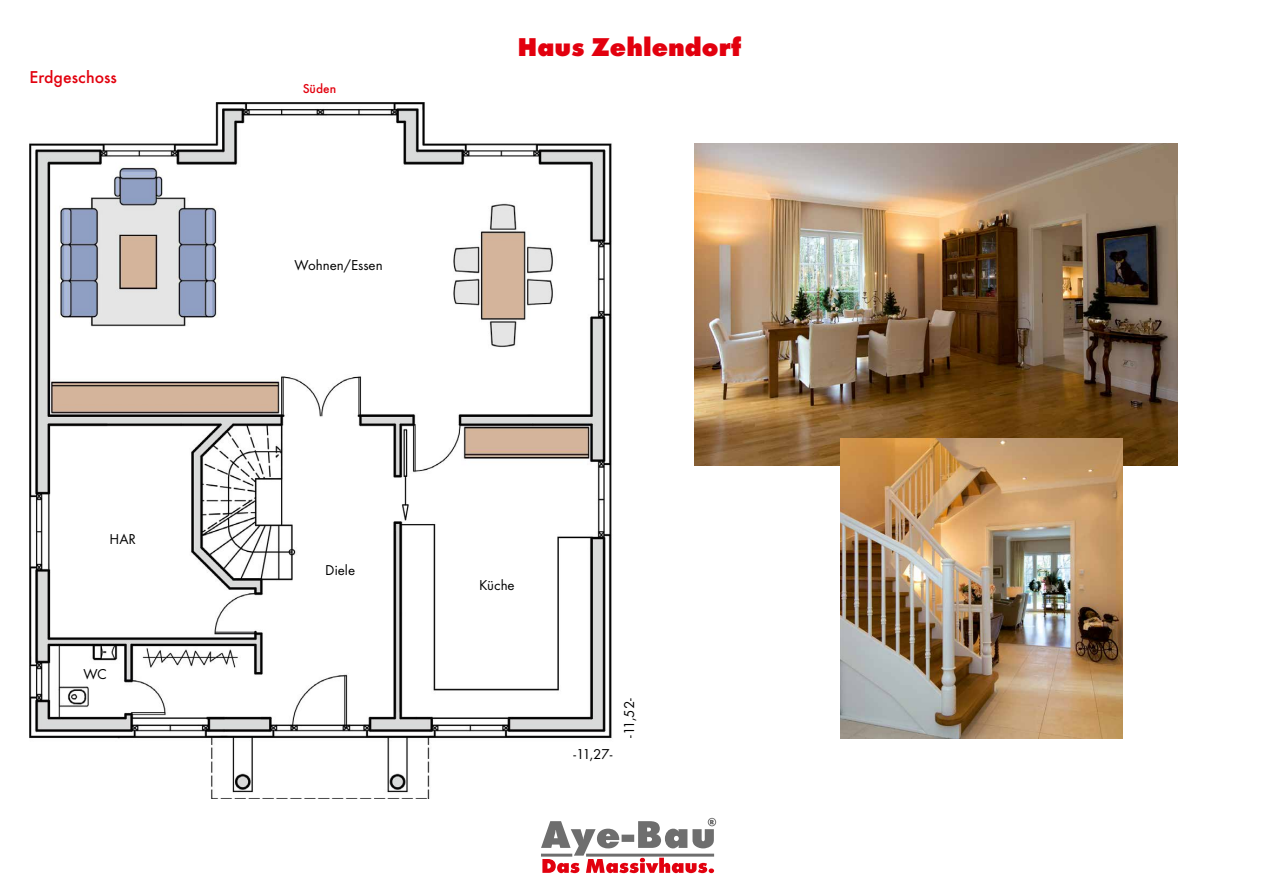
<style>
.page{position:relative;width:1263px;height:893px;background:#fff}
.page>*{position:absolute;margin:0;border:0;box-sizing:border-box;transform-origin:0 0}
.t1{font:700 expanded 26.7px "Futura TOT";color:#e2000e}
.t2{font:500 17.85px "Futura TOT";color:#e2000e}
.t3{font:14.85px "Futura TOT Boo";color:#000}
.t4{font:500 13.35px "Futura TOT";color:#e2000e}
</style>
<div class="page">
<img style="left:29px;top:102px;width:583px;height:697px">
<img style="left:695px;top:143px;width:483px;height:323px">
<img style="left:841px;top:439px;width:282px;height:299px">
<svg style="left:541px;top:818px;width:175px;height:55px"></svg>
<p class="t2" style="left:29px;top:67px;width:89px">Erdgeschoss</p>
<p class="t3" style="left:110px;top:530px;width:28px">HAR</p>
<p class="t3" style="left:83px;top:665px;width:25px">WC</p>
<p class="t4" style="left:303px;top:81px;width:35px">Süden</p>
<p class="t3" style="left:294px;top:256px;width:90px">Wohnen/Essen</p>
<h1 class="t1" style="left:518px;top:31px;width:225px">Haus Zehlendorf</h1>
<p class="t3" style="left:325px;top:562px;width:31px">Diele</p>
<p class="t3" style="left:479px;top:576px;width:37px">Küche</p>
<p class="t3" style="left:573px;top:745px;width:41px">-11,27-</p>
<p class="t3" style="left:620px;top:738px;width:41px;rotate:-90deg">-11,52-</p>
</div>
